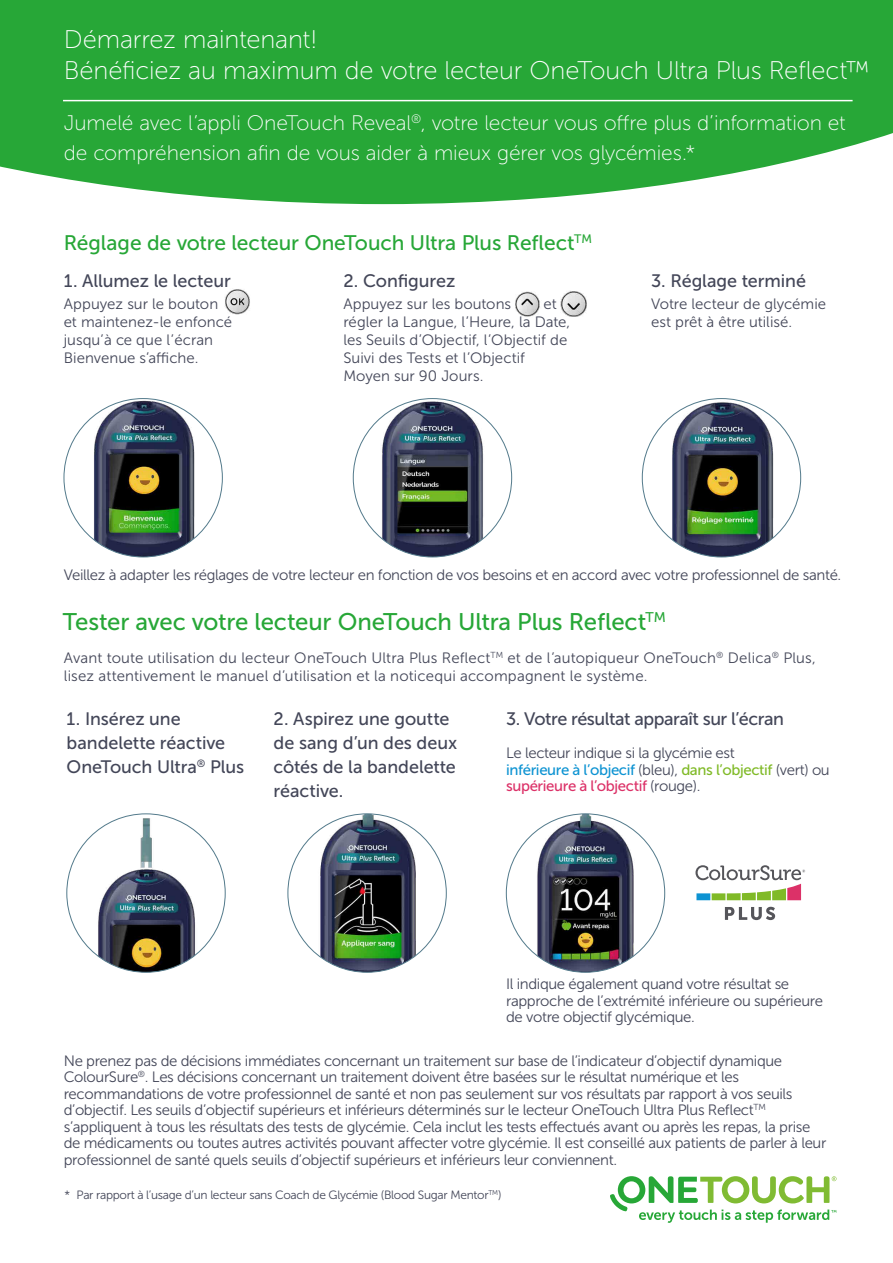
<style>
.page{position:relative;width:893px;height:1263px;background:#fff}
.page>*{position:absolute;margin:0;border:0;box-sizing:border-box;transform-origin:0 0}
.t1{font:25.5px/31.5px "Museo Sans 100";letter-spacing:-.005em;color:#fff}
.t2{font:24px "Museo Sans 500";letter-spacing:-.01em;color:#27a737}
.t3{font:21px/30px "Museo Sans 100";letter-spacing:-.005em;color:#fff}
.t4{font:21px "Museo Sans 500";letter-spacing:-.005em;color:#27a737}
.t5{font:18px/24px "Museo Sans 500";letter-spacing:-.005em;color:#434658}
.t6{font:18px "Museo Sans 500";letter-spacing:-.025em;color:#434658}
.t7{font:15px/16.5px "Museo Sans 300";letter-spacing:-.025em;color:#434658}
.t8{font:15px/18px "Museo Sans 300";letter-spacing:.005em;color:#434658}
.t9{font:15px/18px "Museo Sans 300";letter-spacing:.01em;color:#434658}
.t10{font:15px/18px "Museo Sans 300";color:#434658}
.t11{font:12px "Museo Sans 300";letter-spacing:-.025em;color:#434658}
.s1{font-family:"Museo Sans 500";color:#0d93d2}
.s2{font-family:"Museo Sans 500";color:#80ba27}
.s3{font-family:"Museo Sans 500";color:#dc3168}
</style>
<div class="page">
<svg style="left:0;top:0;width:893px;height:204px;background:#3aaf49"></svg>
<svg style="left:610px;top:1176px;width:226px;height:47px"></svg>
<svg style="left:725px;top:907px;width:50px;height:13px"></svg>
<svg style="left:695px;top:865px;width:110px;height:35px"></svg>
<hr style="left:63px;top:100px;width:790px;height:1px;background:#fff">
<img style="left:64px;top:399px;width:158px;height:158px;border-radius:79px">
<img style="left:67px;top:815px;width:158px;height:157px">
<img style="left:353px;top:399px;width:159px;height:158px;border-radius:79px">
<img style="left:642px;top:399px;width:159px;height:158px;border-radius:79px">
<img style="left:288px;top:814px;width:158px;height:158px;border-radius:79px">
<img style="left:561px;top:291px;width:26px;height:26px">
<img style="left:224px;top:289px;width:26px;height:26px">
<img style="left:515px;top:291px;width:25px;height:26px">
<img style="left:506px;top:814px;width:159px;height:158px;border-radius:79px">
<h1 class="t1" style="left:64px;top:24px;width:807px">Démarrez maintenant!<br>Bénéficiez au maximum de votre lecteur OneTouch Ultra Plus Reflect™</h1>
<h3 class="t3" style="left:64px;top:108px;width:783px">Jumelé avec l’appli OneTouch Reveal<sup>®</sup>, votre lecteur vous offre plus d’information et de compréhension afin de vous aider à mieux gérer vos glycémies.*</h3>
<h3 class="t4" style="left:64px;top:231px;width:530px">Réglage de votre lecteur OneTouch Ultra Plus Reflect<sup>TM</sup></h3>
<p class="t5" style="left:64px;top:268px;width:168px">1. Allumez le lecteur</p>
<p class="t5" style="left:343px;top:268px;width:113px">2. Configurez</p>
<p class="t5" style="left:651px;top:268px;width:157px">3. Réglage terminé</p>
<p class="t8" style="left:64px;top:295px;width:170px">Appuyez sur le bouton et maintenez-le enfoncé jusqu’à ce que l’écran<br>Bienvenue s’affiche.</p>
<p class="t8" style="left:343px;top:295px;width:169px">Appuyez sur les boutons</p>
<p class="t8" style="left:343px;top:295px;width:228px;text-indent:200px">et régler la Langue, l’Heure, la Date, les Seuils d’Objectif, l’Objectif de<br>Suivi des Tests et l’Objectif<br>Moyen sur 90 Jours.</p>
<p class="t10" style="left:651px;top:295px;width:177px">Votre lecteur de glycémie est prêt à être utilisé.</p>
<p class="t7" style="left:64px;top:566px;width:779px">Veillez à adapter les réglages de votre lecteur en fonction de vos besoins et en accord avec votre professionnel de santé.</p>
<h2 class="t2" style="left:63px;top:609px;width:604px">Tester avec votre lecteur OneTouch Ultra Plus Reflect<sup>TM</sup></h2>
<p class="t9" style="left:64px;top:648px;width:754px">Avant toute utilisation du lecteur OneTouch Ultra Plus Reflect<sup>TM</sup> et de l’autopiqueur OneTouch<sup>®</sup> Delica<sup>®</sup> Plus, lisez attentivement le manuel d’utilisation et la noticequi accompagnent le système.</p>
<p class="t5" style="left:67px;top:707px;width:179px">1. Insérez une bandelette réactive<br>OneTouch Ultra<sup>®</sup> Plus</p>
<p class="t5" style="left:274px;top:707px;width:185px">2. Aspirez une goutte de sang d’un des deux côtés de la bandelette réactive.</p>
<p class="t6" style="left:506px;top:709px;width:279px">3. Votre résultat apparaît sur l’écran</p>
<p class="t7" style="left:506px;top:745px;width:230px">Le lecteur indique si la glycémie est</p>
<p class="t7" style="left:506px;top:761px;width:325px"><span class="s1">inférieure à l’objecif</span> (bleu), <span class="s2">dans l’objectif</span> (vert) ou <span class="s3">supérieure à l’objectif</span> (rouge).</p>
<p class="t7" style="left:506px;top:976px;width:318px">Il indique également quand votre résultat se rapproche de l’extrémité inférieure ou supérieure de votre objectif glycémique.</p>
<p class="t7" style="left:64px;top:1052px;width:764px">Ne prenez pas de décisions immédiates concernant un traitement sur base de l’indicateur d’objectif dynamique ColourSure<sup>®</sup>. Les décisions concernant un traitement doivent être basées sur le résultat numérique et les recommandations de votre professionnel de santé et non pas seulement sur vos résultats par rapport à vos seuils d’objectif. Les seuils d’objectif supérieurs et inférieurs déterminés sur le lecteur OneTouch Ultra Plus Reflect<sup>TM </sup>s’appliquent à tous les résultats des tests de glycémie. Cela inclut les tests effectués avant ou après les repas, la prise de médicaments ou toutes autres activités pouvant affecter votre glycémie. Il est conseillé aux patients de parler à leur professionnel de santé quels seuils d’objectif supérieurs et inférieurs leur conviennent.</p>
<p class="t11" style="left:64px;top:1188px;width:439px">* Par rapport à l’usage d’un lecteur sans Coach de Glycémie (Blood Sugar Mentor<sup>TM</sup>)</p>
</div>
